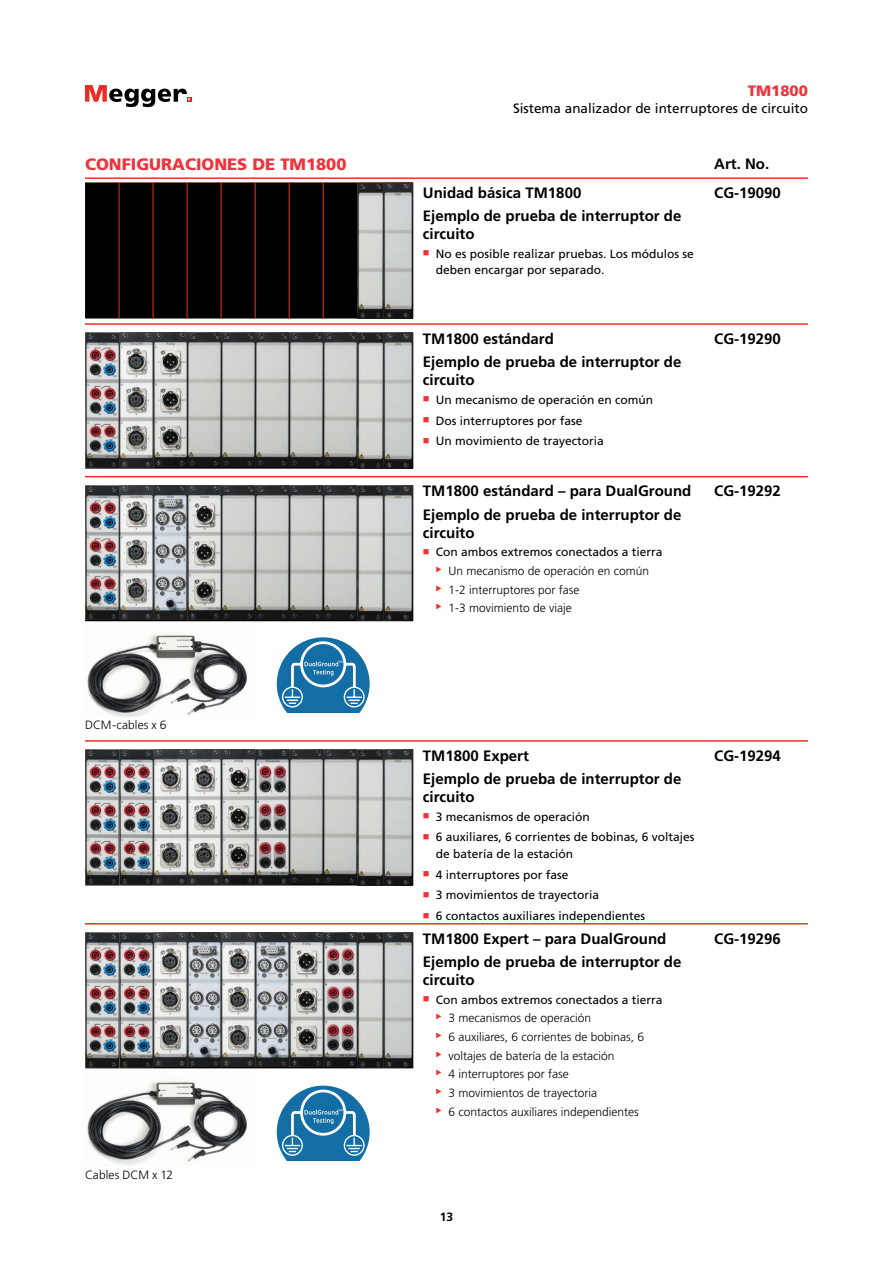
<style>
.page{position:relative;width:893px;height:1263px;background:#fff}
.page>*{position:absolute;margin:0;border:0;box-sizing:border-box;transform-origin:0 0}
.t1{font:900 16.5px "Frutiger LT Std";color:#ee343b}
.t2{font:700 15px/23.4px "Frutiger LT Std";color:#000}
.t3{font:900 15px "Frutiger LT Std";color:#ee343b}
.t4{font:13.5px "Frutiger LT Std";color:#000}
.t5{font:300 12px/18.6px "Frutiger LT Std";color:#000}
.t6{font:12px/20.7px "Frutiger LT Std";color:#000}
.t7{font:700 12px "Frutiger LT Std";color:#000}
.s1{font-weight:400}
</style>
<div class="page">
<svg style="left:85px;top:85px;width:106px;height:22px"></svg>
<hr style="left:85px;top:177px;width:338px;height:2px;background:#ee3124">
<hr style="left:423px;top:177px;width:287px;height:2px;background:#ee3124">
<hr style="left:710px;top:177px;width:98px;height:2px;background:#ee3124">
<hr style="left:85px;top:323px;width:338px;height:2px;background:#ee3124">
<hr style="left:423px;top:323px;width:287px;height:2px;background:#ee3124">
<hr style="left:710px;top:323px;width:98px;height:2px;background:#ee3124">
<hr style="left:85px;top:476px;width:338px;height:1px;background:#ee3124">
<hr style="left:423px;top:476px;width:287px;height:1px;background:#ee3124">
<hr style="left:710px;top:476px;width:98px;height:1px;background:#ee3124">
<hr style="left:85px;top:740px;width:338px;height:2px;background:#ee3124">
<hr style="left:423px;top:740px;width:287px;height:2px;background:#ee3124">
<hr style="left:710px;top:740px;width:98px;height:2px;background:#ee3124">
<hr style="left:85px;top:923px;width:338px;height:1px;background:#ee3124">
<hr style="left:423px;top:923px;width:287px;height:1px;background:#ee3124">
<hr style="left:710px;top:923px;width:98px;height:1px;background:#ee3124">
<div style="left:85px;top:182px;width:328px;height:136px;background:#000"></div>
<hr style="left:119px;top:182px;width:1px;height:136px;background:#ee3124">
<hr style="left:153px;top:182px;width:1px;height:136px;background:#ee3124">
<hr style="left:187px;top:182px;width:1px;height:136px;background:#ee3124">
<hr style="left:221px;top:182px;width:1px;height:136px;background:#ee3124">
<hr style="left:255px;top:182px;width:1px;height:136px;background:#ee3124">
<hr style="left:289px;top:182px;width:1px;height:136px;background:#ee3124">
<hr style="left:323px;top:182px;width:1px;height:136px;background:#ee3124">
<img style="left:357px;top:182px;width:55px;height:136px">
<img style="left:85px;top:333px;width:327px;height:135px">
<img style="left:85px;top:485px;width:327px;height:136px">
<img style="left:85px;top:633px;width:162px;height:84px">
<svg style="left:277px;top:637px;width:93px;height:76px"></svg>
<img style="left:85px;top:749px;width:327px;height:136px">
<img style="left:85px;top:932px;width:327px;height:136px">
<img style="left:86px;top:1080px;width:161px;height:85px">
<svg style="left:277px;top:1085px;width:93px;height:76px"></svg>
<p class="t3" style="left:748px;top:82px;width:62px">TM1800</p>
<p class="t4" style="left:513px;top:100px;width:296px">Sistema analizador de interruptores de circuito</p>
<p class="t1" style="left:85px;top:154px;width:263px">CONFIGURACIONES DE TM1800</p>
<p class="t2" style="left:714px;top:152px;width:57px">Art. No.</p>
<p class="t2" style="left:423px;top:181px;width:260px">Unidad básica TM1800<br>Ejemplo de prueba de interruptor de</p>
<p class="t2" style="left:423px;top:222px;width:53px">circuito</p>
<p class="t6" style="left:436px;top:246px;width:260px;line-height:16.5px">No es posible realizar pruebas. Los módulos se deben encargar por separado.</p>
<p class="t2" style="left:714px;top:181px;width:68px">CG-19090</p>
<p class="t5" style="left:85px;top:716px;width:83px">DCM-cables x 6</p>
<p class="t5" style="left:85px;top:1166px;width:89px">Cables DCM x 12</p>
<p class="t2" style="left:423px;top:327px;width:260px">TM1800 estándard<br>Ejemplo de prueba de interruptor de</p>
<p class="t2" style="left:423px;top:368px;width:53px">circuito</p>
<p class="t6" style="left:436px;top:389px;width:219px">Un mecanismo de operación en común<br>Dos interruptores por fase<br>Un movimiento de trayectoria</p>
<p class="t2" style="left:423px;top:480px;width:270px">TM1800 estándard – para DualGround<br>Ejemplo de prueba de interruptor de</p>
<p class="t2" style="left:423px;top:521px;width:53px">circuito</p>
<p class="t5" style="left:436px;top:543px;width:228px"><span class="s1">Con ambos extremos conectados a tierra </span><sup>▶</sup> Un mecanismo de operación en común<br><sup>▶</sup> 1-2 interruptores por fase<br><sup>▶</sup> 1-3 movimiento de viaje</p>
<p class="t2" style="left:714px;top:327px;width:68px">CG-19290</p>
<p class="t2" style="left:714px;top:480px;width:68px">CG-19292</p>
<p class="t2" style="left:423px;top:744px;width:260px">TM1800 Expert<br>Ejemplo de prueba de interruptor de</p>
<p class="t2" style="left:423px;top:785px;width:53px">circuito</p>
<p class="t6" style="left:436px;top:806px;width:260px">3 mecanismos de operación<br>6 auxiliares, 6 corrientes de bobinas, 6 voltajes</p>
<p class="t6" style="left:436px;top:843px;width:211px">de batería de la estación<br>4 interruptores por fase<br>3 movimientos de trayectoria<br>6 contactos auxiliares independientes</p>
<p class="t2" style="left:423px;top:927px;width:260px">TM1800 Expert – para DualGround<br>Ejemplo de prueba de interruptor de</p>
<p class="t2" style="left:423px;top:968px;width:53px">circuito</p>
<p class="t5" style="left:436px;top:990px;width:228px"><span class="s1">Con ambos extremos conectados a tierra </span><sup>▶</sup> 3 mecanismos de operación<br><sup>▶</sup> 6 auxiliares, 6 corrientes de bobinas, 6<br><sup>▶</sup> voltajes de batería de la estación<br><sup>▶</sup> 4 interruptores por fase<br><sup>▶</sup> 3 movimientos de trayectoria<br><sup>▶</sup> 6 contactos auxiliares independientes</p>
<p class="t2" style="left:714px;top:744px;width:68px">CG-19294</p>
<p class="t2" style="left:714px;top:927px;width:68px">CG-19296</p>
<p class="t7" style="left:440px;top:1210px;width:15px">13</p>
</div>
